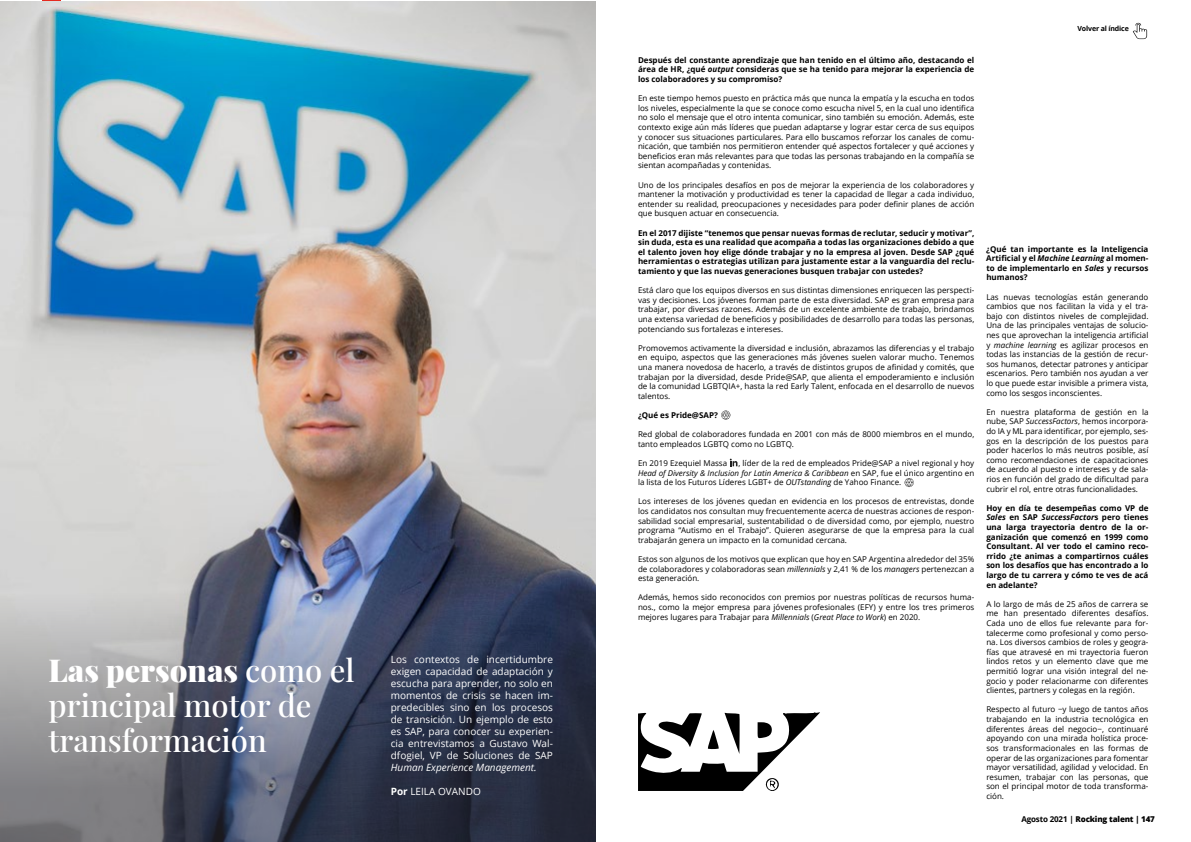
<style>
.page{position:relative;width:1191px;height:842px;background:#fff}
.page>*{position:absolute;margin:0;border:0;box-sizing:border-box;transform-origin:0 0}
.t1{font:500 31px/35px "Playfair Display";color:#fff}
.t2{font:10px/12px "Open Sans";color:#fff;text-align:justify}
.t3{font:italic 10px "Open Sans";color:#fff}
.t4{font:8px/9.6px "Open Sans";color:#000;text-align:justify}
.t5{font:700 8px/9.6px "Open Sans";color:#000;text-align:justify}
.t6{font:800 8px "Open Sans";letter-spacing:-.02em;color:#000}
.t7{font:700 7px "Open Sans";letter-spacing:-.02em;color:#000}
.s1{font-weight:900}
.s2{font-weight:700}
.s3{font-style:italic}
</style>
<div class="page">
<div style="left:42px;top:0;width:18px;height:17px;background:#e52a20"></div>
<img style="left:0;top:1px;width:595px;height:518px">
<svg style="left:0;top:519px;width:595px;height:323px;background:#666b7a"></svg>
<svg style="left:638px;top:712px;width:182px;height:79px"></svg>
<svg style="left:730px;top:459px;width:7px;height:7px"></svg>
<svg style="left:721px;top:411px;width:9px;height:9px"></svg>
<svg style="left:904px;top:478px;width:9px;height:9px"></svg>
<svg style="left:1132px;top:23px;width:15px;height:16px"></svg>
<h1 class="t1" style="left:49px;top:650px;width:307px"><span class="s1">Las personas</span> como el principal motor de transformación</h1>
<p class="t2" style="left:391px;top:653px;width:164px">Los contextos de incertidumbre exigen capacidad de adaptación y escucha para aprender, no solo en momentos de crisis se hacen im&shy;predecibles sino en los procesos de transición. Un ejemplo de esto es SAP, para conocer su experien&shy;cia entrevistamos a Gustavo Wal&shy;dfogiel, VP de Soluciones de SAP</p>
<p class="t3" style="left:391px;top:760px;width:147px">Human Experience Management.</p>
<p class="t2" style="left:391px;top:785px;width:91px"><span class="s2">Por</span> LEILA OVANDO</p>
<p class="t5" style="left:638px;top:55px;width:338px">Después del constante aprendizaje que han tenido en el último año, destacando el área de HR, ¿qué <span class="s3">output</span> consideras que se ha tenido para mejorar la experiencia de los colaboradores y su compromiso?</p>
<p class="t4" style="left:638px;top:93px;width:338px">En este tiempo hemos puesto en práctica más que nunca la empatía y la escucha en todos los niveles, especialmente la que se conoce como escucha nivel 5, en la cual uno identifica no solo el mensaje que el otro intenta comunicar, sino también su emoción. Además, este contexto exige aún más líderes que puedan adaptarse y lograr estar cerca de sus equipos y conocer sus situaciones particulares. Para ello buscamos reforzar los canales de comu&shy;nicación, que también nos permitieron entender qué aspectos fortalecer y qué acciones y beneficios eran más relevantes para que todas las personas trabajando en la compañía se sientan acompañadas y contenidas.</p>
<p class="t4" style="left:638px;top:180px;width:338px">Uno de los principales desafíos en pos de mejorar la experiencia de los colaboradores y mantener la motivación y productividad es tener la capacidad de llegar a cada individuo, entender su realidad, preocupaciones y necesidades para poder definir planes de acción que busquen actuar en consecuencia.</p>
<p class="t5" style="left:638px;top:228px;width:338px">En el 2017 dijiste “tenemos que pensar nuevas formas de reclutar, seducir y motivar”, sin duda, esta es una realidad que acompaña a todas las organizaciones debido a que el talento joven hoy elige dónde trabajar y no la empresa al joven. Desde SAP ¿qué herramientas o estrategias utilizan para justamente estar a la vanguardia del reclu&shy;tamiento y que las nuevas generaciones busquen trabajar con ustedes?</p>
<p class="t4" style="left:638px;top:285px;width:338px">Está claro que los equipos diversos en sus distintas dimensiones enriquecen las perspecti&shy;vas y decisiones. Los jóvenes forman parte de esta diversidad. SAP es gran empresa para trabajar, por diversas razones. Además de un excelente ambiente de trabajo, brindamos una extensa variedad de beneficios y posibilidades de desarrollo para todas las personas, potenciando sus fortalezas e intereses.</p>
<p class="t4" style="left:638px;top:343px;width:338px">Promovemos activamente la diversidad e inclusión, abrazamos las diferencias y el trabajo en equipo, aspectos que las generaciones más jóvenes suelen valorar mucho. Tenemos una manera novedosa de hacerlo, a través de distintos grupos de afinidad y comités, que trabajan por la diversidad, desde Pride@SAP, que alienta el empoderamiento e inclusión de la comunidad LGBTQIA+, hasta la red Early Talent, enfocada en el desarrollo de nuevos talentos.</p>
<p class="t5" style="left:638px;top:410px;width:81px">¿Qué es Pride@SAP?</p>
<p class="t4" style="left:638px;top:429px;width:338px">Red global de colaboradores fundada en 2001 con más de 8000 miembros en el mundo, tanto empleados LGBTQ como no LGBTQ.</p>
<p class="t4" style="left:638px;top:458px;width:91px">En 2019 Ezequiel Massa</p>
<p class="t4" style="left:638px;top:458px;width:338px;text-indent:100px">, líder de la red de empleados Pride@SAP a nivel regional y hoy <span class="s3">Head of Diversity &amp; Inclusion for Latin America &amp; Caribbean</span> en SAP, fue el único argentino en la lista de los Futuros Líderes LGBT+ de <span class="s3">OUTstanding</span> de Yahoo Finance.</p>
<p class="t4" style="left:638px;top:497px;width:338px">Los intereses de los jóvenes quedan en evidencia en los procesos de entrevistas, donde los candidatos nos consultan muy frecuentemente acerca de nuestras acciones de respon&shy;sabilidad social empresarial, sustentabilidad o de diversidad como, por ejemplo, nuestro programa “Autismo en el Trabajo”. Quieren asegurarse de que la empresa para la cual trabajarán genera un impacto en la comunidad cercana.</p>
<p class="t4" style="left:638px;top:554px;width:338px">Estos son algunos de los motivos que explican que hoy en SAP Argentina alrededor del 35% de colaboradores y colaboradoras sean <span class="s3">millennials</span> y 2,41 % de los <span class="s3">managers</span> pertenezcan a esta generación.</p>
<p class="t4" style="left:638px;top:593px;width:338px">Además, hemos sido reconocidos con premios por nuestras políticas de recursos huma&shy;nos., como la mejor empresa para jóvenes profesionales (EFY) y entre los tres primeros mejores lugares para Trabajar para <span class="s3">Millennials</span> (<span class="s3">Great Place to Work</span>) en 2020.</p>
<p class="t7" style="left:1077px;top:23px;width:53px">Volver al índice</p>
<p class="t5" style="left:986px;top:244px;width:164px">¿Qué tan importante es la Inteligencia Artificial y el <span class="s3">Machine Learning</span> al momen&shy;to de implementarlo en <span class="s3">Sales</span> y recursos humanos?</p>
<p class="t4" style="left:986px;top:292px;width:164px">Las nuevas tecnologías están generando cambios que nos facilitan la vida y el tra&shy;bajo con distintos niveles de complejidad.<br>Una de las principales ventajas de solucio&shy;nes que aprovechan la inteligencia artificial y <span class="s3">machine learning</span> es agilizar procesos en todas las instancias de la gestión de recur&shy;sos humanos, detectar patrones y anticipar escenarios. Pero también nos ayudan a ver lo que puede estar invisible a primera vista, como los sesgos inconscientes.</p>
<p class="t4" style="left:986px;top:407px;width:164px">En nuestra plataforma de gestión en la nube, SAP <span class="s3">SuccessFactors</span>, hemos incorpora&shy;do IA y ML para identificar, por ejemplo, ses&shy;gos en la descripción de los puestos para poder hacerlos lo más neutros posible, así como recomendaciones de capacitaciones de acuerdo al puesto e intereses y de sala&shy;rios en función del grado de dificultad para cubrir el rol, entre otras funcionalidades.</p>
<p class="t5" style="left:986px;top:503px;width:164px">Hoy en día te desempeñas como VP de <span class="s3">Sales</span> en SAP <span class="s3">SuccessFactor</span>s pero tienes una larga trayectoria dentro de la or&shy;ganización que comenzó en 1999 como Consultant. Al ver todo el camino reco&shy;rrido ¿te animas a compartirnos cuáles son los desafíos que has encontrado a lo largo de tu carrera y cómo te ves de acá en adelante?</p>
<p class="t4" style="left:986px;top:599px;width:164px">A lo largo de más de 25 años de carrera se me han presentado diferentes desafíos.<br>Cada uno de ellos fue relevante para for&shy;talecerme como profesional y como perso&shy;na. Los diversos cambios de roles y geogra&shy;fías que atravesé en mi trayectoria fueron lindos retos y un elemento clave que me permitió lograr una visión integral del ne&shy;gocio y poder relacionarme con diferentes clientes, partners y colegas en la región.</p>
<p class="t4" style="left:986px;top:704px;width:164px">Respecto al futuro −y luego de tantos años trabajando en la industria tecnológica en diferentes áreas del negocio−, continuaré apoyando con una mirada holística proce&shy;sos transformacionales en las formas de operar de las organizaciones para fomentar mayor versatilidad, agilidad y velocidad. En resumen, trabajar con las personas, que son el principal motor de toda transforma&shy;ción.</p>
<p class="t6" style="left:1021px;top:813px;width:135px"><span class="s2">Agosto 2021 |</span> Rocking talent | 147</p>
</div>
